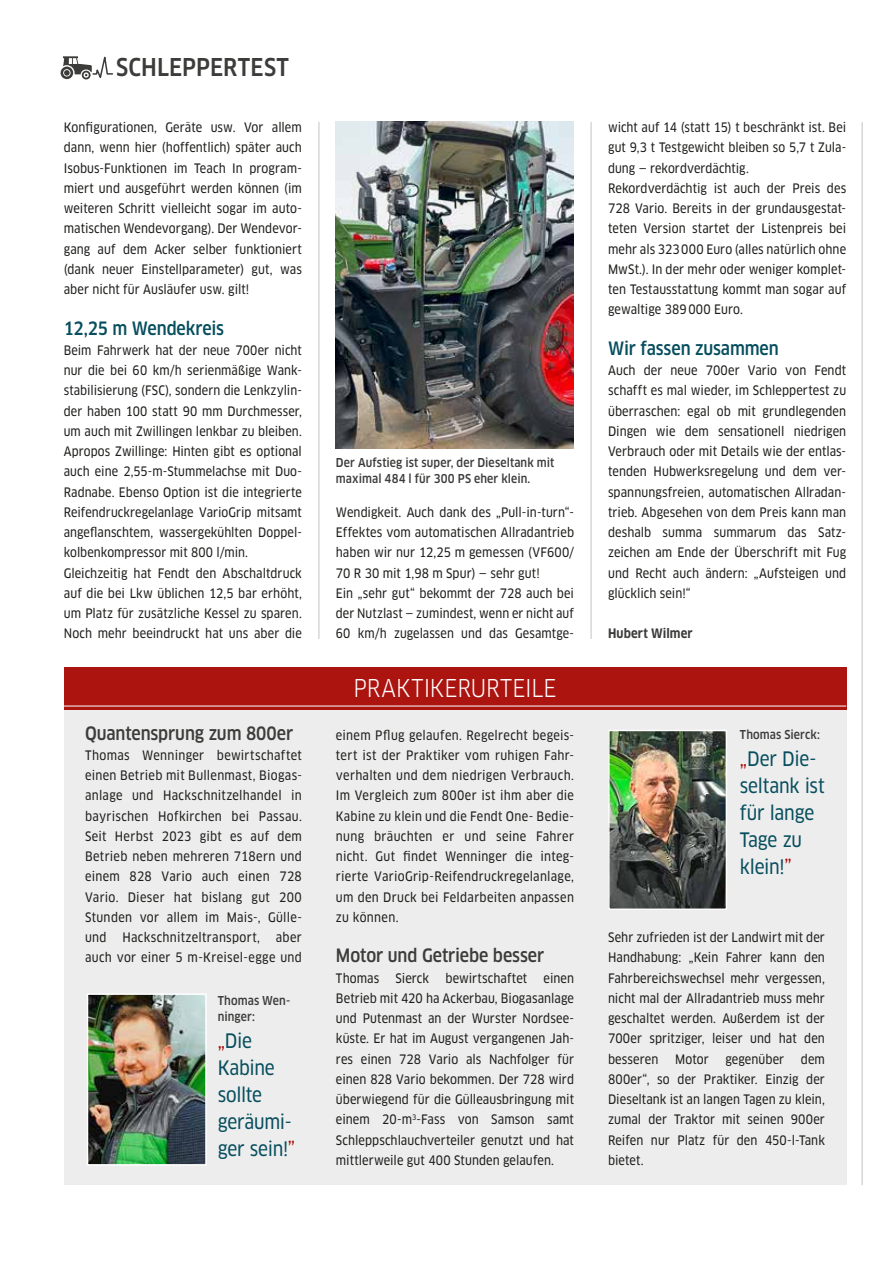
<style>
.page{position:relative;width:893px;height:1263px;background:#fff}
.page>*{position:absolute;margin:0;border:0;box-sizing:border-box;transform-origin:0 0}
.t1{font:condensed 24px "Clan OT";letter-spacing:.005em;color:#fff}
.t2{font:500 condensed 24px "Clan OT";letter-spacing:.005em;color:#3c3c3b}
.t3{font:19.5px/27px "Clan OT Narrow News";letter-spacing:-.015em;color:#074e5e}
.t4{font:500 condensed 18px "Clan OT";letter-spacing:-.005em;color:#3c3c3b}
.t5{font:500 condensed 18px "Clan OT";letter-spacing:-.01em;color:#074e5e}
.t6{font:12.75px/20.2px "Clan OT Narrow News";letter-spacing:.005em;color:#1d1d1b;text-align:justify}
.t7{font:12.75px/20.2px "Clan OT Narrow News";letter-spacing:.005em;color:#1d1d1b;scale:.96 1}
.t8{font:700 condensed 12.75px "Clan OT";letter-spacing:.01em;color:#3c3c3b}
.t9{font:500 condensed 12px/16.5px "Clan OT";letter-spacing:.01em;color:#3c3c3b}
.s1{color:#ac1410}
</style>
<div class="page">
<hr style="left:862px;top:122px;width:1px;height:1063px;background:#c6c6c6">
<div style="left:64px;top:668px;width:782px;height:517px;background:#ededed"></div>
<div style="left:64px;top:668px;width:782px;height:42px;background:#ac1410"></div>
<hr style="left:64px;top:706px;width:782px;height:1px;background:#fff">
<img style="left:90px;top:996px;width:114px;height:166px">
<div style="left:87px;top:993px;width:120px;height:172px;border:2px solid #fff"></div>
<img style="left:611px;top:733px;width:113px;height:174px">
<div style="left:608px;top:730px;width:119px;height:180px;border:2px solid #fff"></div>
<hr style="left:318px;top:122px;width:1px;height:517px;background:#c6c6c6">
<hr style="left:590px;top:122px;width:2px;height:517px;background:#c6c6c6">
<img style="left:336px;top:122px;width:238px;height:327px">
<svg style="left:61px;top:56px;width:53px;height:24px"></svg>
<h1 class="t2" style="left:116px;top:53px;width:174px">SCHLEPPERTEST</h1>
<p class="t6" style="left:64px;top:117px;width:240px">Konfigurationen, Geräte usw. Vor allem dann, wenn hier (hoffentlich) später auch Isobus-Funktionen im Teach In program&shy;miert und ausgeführt werden können (im weiteren Schritt vielleicht sogar im auto&shy;matischen Wendevorgang). Der Wendevor&shy;gang auf dem Acker selber funktioniert (dank neuer Einstellparameter) gut, was aber nicht für Ausläufer usw. gilt!</p>
<h3 class="t5" style="left:64px;top:317px;width:162px">12,25 m Wendekreis</h3>
<p class="t7" style="left:64px;top:340px;width:250px">Beim Fahrwerk hat der neue 700er nicht nur die bei 60 km/h serienmäßige Wank&shy;stabilisierung (FSC), sondern die Lenkzylin&shy;der haben 100 statt 90 mm Durchmesser, um auch mit Zwillingen lenkbar zu bleiben.<br>Apropos Zwillinge: Hinten gibt es optional auch eine 2,55-m-Stummelachse mit Duo-Radnabe. Ebenso Option ist die integrierte Reifendruckregelanlage VarioGrip mitsamt angeflanschtem, wassergekühlten Doppel&shy;kolbenkompressor mit 800 l/min.<br>Gleichzeitig hat Fendt den Abschaltdruck auf die bei Lkw üblichen 12,5 bar erhöht, um Platz für zusätzliche Kessel zu sparen.<br>Noch mehr beeindruckt hat uns aber die</p>
<h3 class="t4" style="left:85px;top:722px;width:210px">Quantensprung zum 800er</h3>
<p class="t6" style="left:85px;top:745px;width:218px">Thomas Wenninger bewirtschaftet einen Betrieb mit Bullenmast, Biogas&shy;anlage und Hackschnitzelhandel in bayrischen Hofkirchen bei Passau.<br>Seit Herbst 2023 gibt es auf dem Betrieb neben mehreren 718ern und einem 828 Vario auch einen 728<br>Vario. Dieser hat bislang gut 200<br>Stunden vor allem im Mais-, Gülle&shy;und Hackschnitzeltransport, aber auch vor einer 5 m-Kreisel-egge und</p>
<p class="t9" style="left:218px;top:992px;width:74px">Thomas Wen&shy;ninger:</p>
<h2 class="t3" style="left:218px;top:1027px;width:79px"><span class="s1">„</span>Die<br>Kabine sollte geräumi&shy;ger sein!<span class="s1">”</span></h2>
<p class="t9" style="left:336px;top:454px;width:220px">Der Aufstieg ist super, der Dieseltank mit maximal 484 l für 300 PS eher klein.</p>
<p class="t6" style="left:336px;top:502px;width:240px;text-align:left">Wendigkeit. Auch dank des „Pull-in-turn“- Effektes vom automatischen Allradantrieb haben wir nur 12,25 m gemessen (VF600/ 70 R 30 mit 1,98 m Spur) — sehr gut!<br>Ein „sehr gut“ bekommt der 728 auch bei der Nutzlast — zumindest, wenn er nicht auf 60 km/h zugelassen und das Gesamtge-</p>
<h1 class="t1" style="left:353px;top:674px;width:205px">PRAKTIKERURTEILE</h1>
<p class="t6" style="left:336px;top:725px;width:240px">einem Pflug gelaufen. Regelrecht begeis&shy;tert ist der Praktiker vom ruhigen Fahr&shy;verhalten und dem niedrigen Verbrauch.<br>Im Vergleich zum 800er ist ihm aber die Kabine zu klein und die Fendt One- Bedie&shy;nung bräuchten er und seine Fahrer nicht. Gut findet Wenninger die integ&shy;rierte VarioGrip-Reifendruckregelanlage, um den Druck bei Feldarbeiten anpassen zu können.</p>
<h3 class="t4" style="left:336px;top:945px;width:210px">Motor und Getriebe besser</h3>
<p class="t6" style="left:336px;top:968px;width:45px">Thomas</p>
<p class="t6" style="left:396px;top:968px;width:35px">Sierck</p>
<p class="t6" style="left:445px;top:968px;width:83px">bewirtschaftet</p>
<p class="t6" style="left:336px;top:968px;width:240px;text-indent:208px">einen Betrieb mit 420 ha Ackerbau, Biogasanlage und Putenmast an der Wurster Nordsee&shy;küste. Er hat im August vergangenen Jah&shy;res einen 728 Vario als Nachfolger für einen 828 Vario bekommen. Der 728 wird überwiegend für die Gülleausbringung mit einem 20-m<sup>3</sup>-Fass von Samson samt Schleppschlauchverteiler genutzt und hat mittlerweile gut 400 Stunden gelaufen.</p>
<p class="t7" style="left:608px;top:117px;width:250px">wicht auf 14 (statt 15) t beschränkt ist. Bei gut 9,3 t Testgewicht bleiben so 5,7 t Zula&shy;dung — rekordverdächtig.<br>Rekordverdächtig ist auch der Preis des 728 Vario. Bereits in der grundausgestat&shy;teten Version startet der Listenpreis bei mehr als 323000 Euro (alles natürlich ohne MwSt.). In der mehr oder weniger komplet&shy;ten Testausstattung kommt man sogar auf gewaltige 389000 Euro.</p>
<h3 class="t5" style="left:608px;top:338px;width:172px">Wir fassen zusammen</h3>
<p class="t6" style="left:608px;top:360px;width:240px;text-align:left">Auch der neue 700er Vario von Fendt schafft es mal wieder, im Schleppertest zu überraschen: egal ob mit grundlegenden Dingen wie dem sensationell niedrigen Verbrauch oder mit Details wie der entlas&shy;tenden Hubwerksregelung und dem ver&shy;spannungsfreien, automatischen Allradan&shy;trieb. Abgesehen von dem Preis kann man deshalb summa summarum das Satz&shy;zeichen am Ende der Überschrift mit Fug und Recht auch ändern: „Aufsteigen und glücklich sein!“</p>
<p class="t8" style="left:608px;top:626px;width:86px">Hubert Wilmer</p>
<p class="t9" style="left:740px;top:727px;width:82px">Thomas Sierck:</p>
<h2 class="t3" style="left:740px;top:745px;width:86px"><span class="s1">„</span>Der Die&shy;seltank ist für lange<br>Tage zu klein!<span class="s1">”</span></h2>
<p class="t6" style="left:608px;top:927px;width:218px">Sehr zufrieden ist der Landwirt mit der Handhabung: „Kein Fahrer kann den Fahrbereichswechsel mehr vergessen, nicht mal der Allradantrieb muss mehr geschaltet werden. Außerdem ist der 700er spritziger, leiser und hat den besseren</p>
<p class="t6" style="left:675px;top:1049px;width:35px">Motor</p>
<p class="t6" style="left:725px;top:1049px;width:60px">gegenüber</p>
<p class="t6" style="left:608px;top:1049px;width:218px;text-indent:193px">dem 800er“, so der Praktiker. Einzig der Dieseltank ist an langen Tagen zu klein, zumal der Traktor mit seinen 900er Reifen nur Platz für den 450-l-Tank bietet.</p>
</div>
